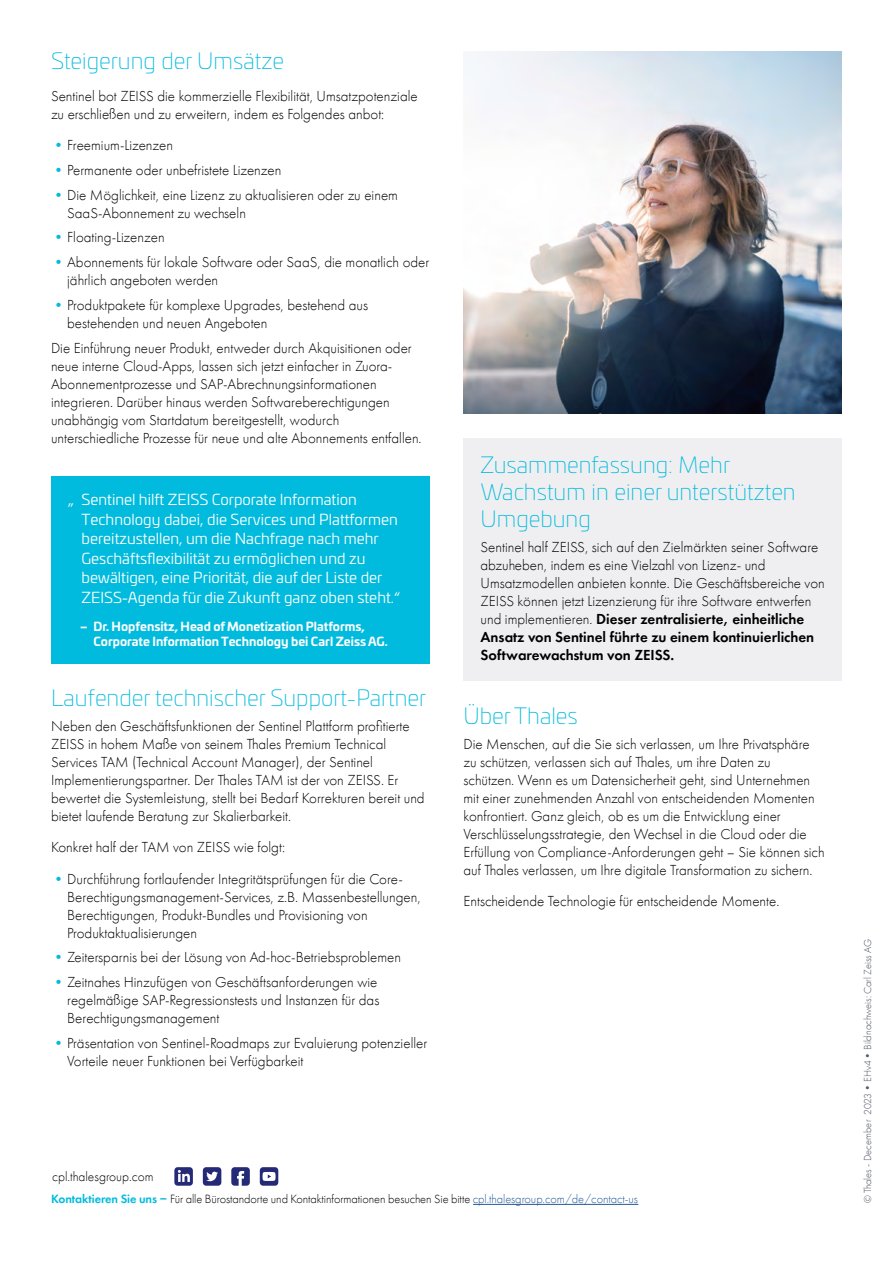
<style>
.page{position:relative;width:893px;height:1263px;background:#fff}
.page>*{position:absolute;margin:0;border:0;box-sizing:border-box;transform-origin:0 0}
.t1{font:200 22.5px/27px "Univia Pro";color:#0bd}
.t2{font:300 15px/18px "Futura PT";color:#000}
.t3{font:15px/19.5px "Univia Pro";color:#fff}
.t4{font:300 13.5px "Futura PT";color:#000}
.t5{font:300 12.3px "Futura PT";letter-spacing:-.005em;color:#000}
.t6{font:700 12px/15px "Univia Pro";color:#fff}
.t7{font:300 10.5px "Futura PT";color:#515569}
.s1{font-weight:400;color:#0bd}
.s2{font-weight:600}
.s3{font-weight:600;color:#0bd}
.s4{color:#275b9b}
</style>
<div class="page">
<img style="left:463px;top:51px;width:379px;height:362px">
<div style="left:51px;top:476px;width:378px;height:187px;background:#0bd"></div>
<hr style="left:473px;top:1204px;width:165px;height:1px;background:#275b9b">
<svg style="left:203px;top:1167px;width:18px;height:19px"></svg>
<svg style="left:174px;top:1167px;width:19px;height:19px"></svg>
<svg style="left:231px;top:1167px;width:19px;height:19px"></svg>
<svg style="left:260px;top:1167px;width:18px;height:19px"></svg>
<div style="left:463px;top:438px;width:379px;height:242px;background:#efeff1"></div>
<h1 class="t1" style="left:51px;top:46px;width:235px">Steigerung der Umsätze</h1>
<p class="t2" style="left:51px;top:87px;width:368px">Sentinel bot ZEISS die kommerzielle Flexibilität, Umsatzpotenziale zu erschließen und zu erweitern, indem es Folgendes anbot:</p>
<p class="t2" style="left:51px;top:136px;width:124px"><span class="s1">•</span>Freemium-Lizenzen</p>
<p class="t2" style="left:51px;top:161px;width:232px"><span class="s1">•</span>Permanente oder unbefristete Lizenzen</p>
<p class="t2" style="left:67px;top:186px;width:332px;text-indent:-16px"><span class="s1">•</span>Die Möglichkeit, eine Lizenz zu aktualisieren oder zu einem<br>SaaS-Abonnement zu wechseln</p>
<p class="t2" style="left:51px;top:228px;width:115px"><span class="s1">•</span>Floating-Lizenzen</p>
<p class="t2" style="left:67px;top:253px;width:364px;text-indent:-16px"><span class="s1">•</span>Abonnements für lokale Software oder SaaS, die monatlich oder jährlich angeboten werden</p>
<p class="t2" style="left:67px;top:296px;width:302px;text-indent:-16px"><span class="s1">•</span>Produktpakete für komplexe Upgrades, bestehend aus bestehenden und neuen Angeboten</p>
<p class="t2" style="left:51px;top:339px;width:372px">Die Einführung neuer Produkt, entweder durch Akquisitionen oder neue interne Cloud-Apps, lassen sich jetzt einfacher in Zuora-Abonnementprozesse und SAP-Abrechnungsinformationen integrieren. Darüber hinaus werden Softwareberechtigungen unabhängig vom Startdatum bereitgestellt, wodurch unterschiedliche Prozesse für neue und alte Abonnements entfallen.</p>
<p class="t3" style="left:82px;top:489px;width:320px;text-indent:-14px">„ Sentinel hilft ZEISS Corporate Information Technology dabei, die Services und Plattformen bereitzustellen, um die Nachfrage nach mehr Geschäftsflexibilität zu ermöglichen und zu bewältigen, eine Priorität, die auf der Liste der ZEISS-Agenda für die Zukunft ganz oben steht.“</p>
<p class="t6" style="left:94px;top:618px;width:296px;text-indent:-14px">– Dr. Hopfensitz, Head of Monetization Platforms,<br>Corporate Information Technology bei Carl Zeiss AG.</p>
<h1 class="t1" style="left:51px;top:683px;width:377px">Laufender technischer Support-Partner</h1>
<p class="t2" style="left:51px;top:717px;width:375px">Neben den Geschäftsfunktionen der Sentinel Plattform profitierte ZEISS in hohem Maße von seinem Thales Premium Technical Services TAM (Technical Account Manager), der Sentinel Implementierungspartner. Der Thales TAM ist der von ZEISS. Er bewertet die Systemleistung, stellt bei Bedarf Korrekturen bereit und bietet laufende Beratung zur Skalierbarkeit.</p>
<p class="t2" style="left:51px;top:838px;width:235px">Konkret half der TAM von ZEISS wie folgt:</p>
<p class="t2" style="left:67px;top:870px;width:355px;text-indent:-16px"><span class="s1">•</span>Durchführung fortlaufender Integritätsprüfungen für die Core-Berechtigungsmanagement-Services, z.B. Massenbestellungen, Berechtigungen, Produkt-Bundles und Provisioning von Produktaktualisierungen</p>
<p class="t2" style="left:51px;top:948px;width:351px"><span class="s1">•</span>Zeitersparnis bei der Lösung von Ad-hoc-Betriebsproblemen</p>
<p class="t2" style="left:67px;top:973px;width:314px;text-indent:-16px"><span class="s1">•</span>Zeitnahes Hinzufügen von Geschäftsanforderungen wie regelmäßige SAP-Regressionstests und Instanzen für das<br>Berechtigungsmanagement</p>
<p class="t2" style="left:67px;top:1034px;width:362px;text-indent:-16px"><span class="s1">•</span>Präsentation von Sentinel-Roadmaps zur Evaluierung potenzieller<br>Vorteile neuer Funktionen bei Verfügbarkeit</p>
<h1 class="t1" style="left:480px;top:450px;width:317px">Zusammenfassung: Mehr<br>Wachstum in einer unterstützten<br>Umgebung</h1>
<p class="t2" style="left:480px;top:538px;width:346px">Sentinel half ZEISS, sich auf den Zielmärkten seiner Software abzuheben, indem es eine Vielzahl von Lizenz- und Umsatzmodellen anbieten konnte. Die Geschäftsbereiche von ZEISS können jetzt Lizenzierung für ihre Software entwerfen und implementieren. <span class="s2">Dieser zentralisierte, einheitliche Ansatz von Sentinel führte zu einem kontinuierlichen Softwarewachstum von ZEISS.</span></p>
<h1 class="t1" style="left:463px;top:701px;width:116px">Über Thales</h1>
<p class="t2" style="left:463px;top:735px;width:363px">Die Menschen, auf die Sie sich verlassen, um Ihre Privatsphäre zu schützen, verlassen sich auf Thales, um ihre Daten zu schützen. Wenn es um Datensicherheit geht, sind Unternehmen mit einer zunehmenden Anzahl von entscheidenden Momenten konfrontiert. Ganz gleich, ob es um die Entwicklung einer Verschlüsselungsstrategie, den Wechsel in die Cloud oder die Erfüllung von Compliance-Anforderungen geht – Sie können sich auf Thales verlassen, um Ihre digitale Transformation zu sichern.</p>
<p class="t2" style="left:463px;top:892px;width:317px">Entscheidende Technologie für entscheidende Momente.</p>
<p class="t4" style="left:52px;top:1168px;width:103px">cpl.thalesgroup.com</p>
<p class="t5" style="left:51px;top:1192px;width:588px"><span class="s3">Kontaktieren Sie uns –</span> Für alle Bürostandorte und Kontaktinformationen besuchen Sie bitte <span class="s4">cpl.thalesgroup.com/de/contact-us</span></p>
<p class="t7" style="left:862px;top:1203px;width:266px;rotate:-90deg">© Thales - December 2023•EHv4•Bildnachweis: Carl Zeiss AG</p>
</div>
